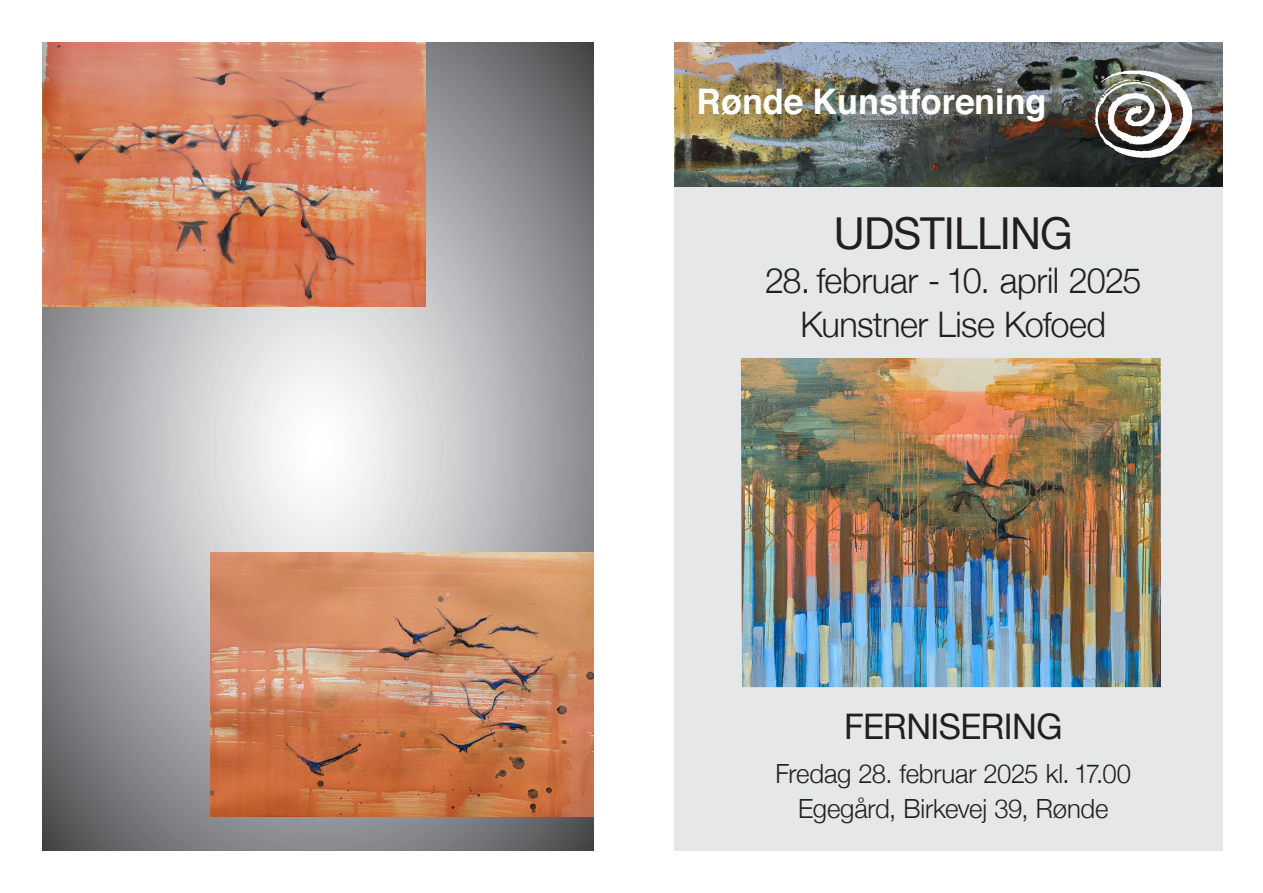
<style>
.page{position:relative;width:1263px;height:893px;background:#fff}
.page>*{position:absolute;margin:0;border:0;box-sizing:border-box;transform-origin:0 0}
.t1{font:43.95px "Helvetica Neue";letter-spacing:-.02em;color:#231f20}
.t2{font:300 35.25px/44px "Helvetica Neue";letter-spacing:-.015em;color:#231f20;text-align:center}
.t3{font:700 35.25px "Helvetica";color:#fff}
.t4{font:35.25px "Helvetica Neue";letter-spacing:-.015em;color:#231f20}
.t5{font:300 26.4px/35.2px "Helvetica Neue";letter-spacing:-.01em;color:#231f20;text-align:center}
</style>
<div class="page">
<svg style="left:43px;top:43px;width:550px;height:807px;background:#acacae"></svg>
<div style="left:674px;top:43px;width:548px;height:807px;background:#e6e7e9"></div>
<img style="left:674px;top:43px;width:548px;height:144px">
<img style="left:1094px;top:70px;width:98px;height:88px">
<img style="left:741px;top:358px;width:420px;height:329px">
<img style="left:210px;top:553px;width:383px;height:263px">
<img style="left:43px;top:43px;width:382px;height:263px">
<p class="t3" style="left:696px;top:73px;width:352px">Rønde Kunstforening</p>
<p class="t1" style="left:834px;top:201px;width:240px">UDSTILLING</p>
<p class="t2" style="left:765px;top:256px;width:378px">28. februar - 10. april 2025<br>Kunstner Lise Kofoed</p>
<p class="t4" style="left:844px;top:701px;width:220px">FERNISERING</p>
<p class="t5" style="left:775px;top:754px;width:357px">Fredag 28. februar 2025 kl. 17.00<br>Egegård, Birkevej 39, Rønde</p>
</div>
